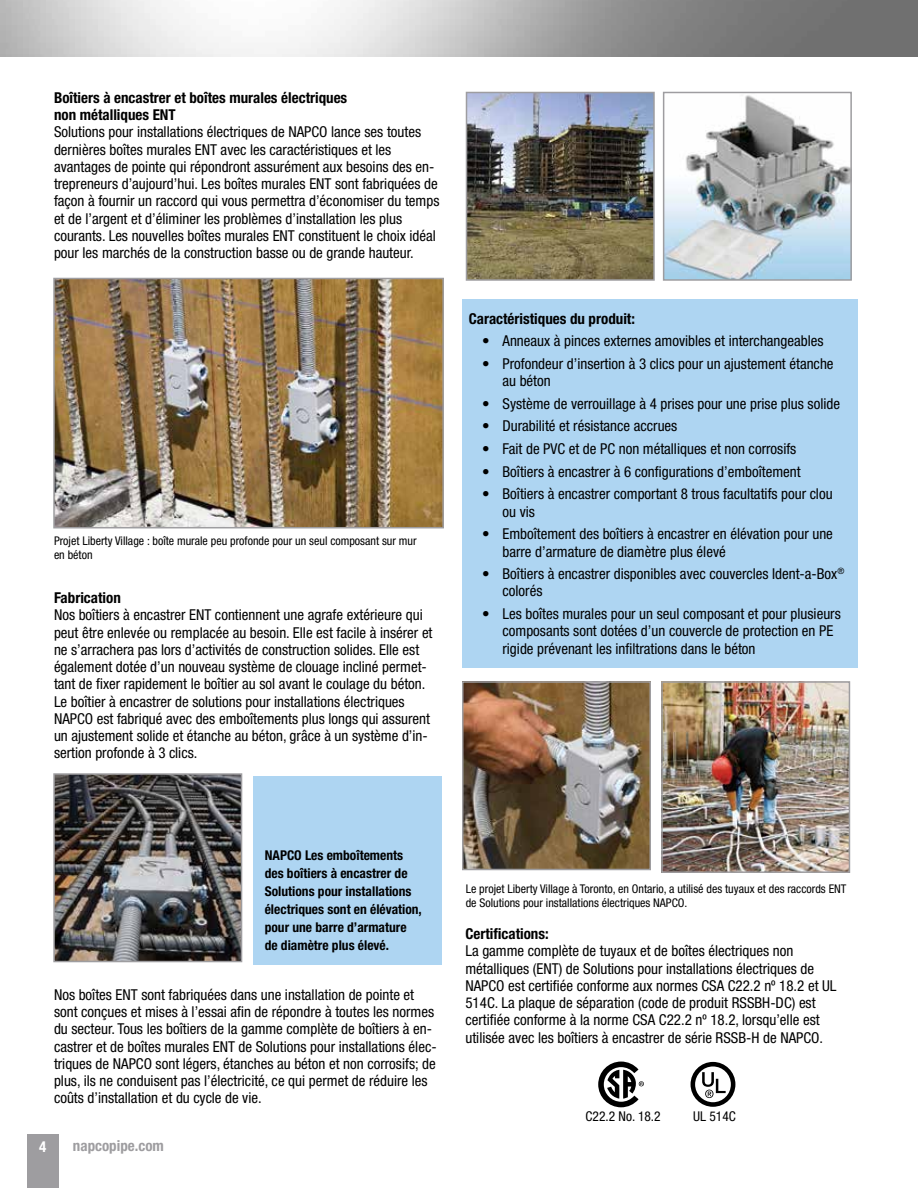
<style>
.page{position:relative;width:918px;height:1188px;background:#fff}
.page>*{position:absolute;margin:0;border:0;box-sizing:border-box;transform-origin:0 0}
.t1{font:condensed 15px/17.2px "Helvetica Neue LT Std";color:#000}
.t2{font:700 condensed 15px/17.2px "Helvetica Neue LT Std";color:#000}
.t3{font:700 condensed 15px "Helvetica Neue LT Std";color:#9e9da0}
.t4{font:700 condensed 15px "Helvetica Neue LT Std";color:#fff}
.t5{font:700 condensed 13.5px/18px "Helvetica Neue LT Std";color:#000}
.t6{font:condensed 13.5px "Helvetica Neue LT Std";color:#000}
.t7{font:condensed 12px/14.4px "Helvetica Neue LT Std";color:#000}
</style>
<div class="page">
<div style="left:27px;top:1134px;width:31px;height:54px;background:#9e9da0"></div>
<div style="left:462px;top:299px;width:396px;height:369px;background:#aed5f2"></div>
<img style="left:56px;top:281px;width:385px;height:244px">
<div style="left:53px;top:278px;width:391px;height:250px;border:2px solid #9e9da0"></div>
<div style="left:253px;top:776px;width:189px;height:189px;background:#aed5f2"></div>
<img style="left:56px;top:776px;width:183px;height:183px">
<div style="left:53px;top:773px;width:189px;height:189px;border:2px solid #9e9da0"></div>
<img style="left:469px;top:95px;width:183px;height:183px">
<div style="left:466px;top:92px;width:189px;height:189px;border:2px solid #9e9da0"></div>
<img style="left:666px;top:95px;width:183px;height:183px">
<div style="left:663px;top:92px;width:189px;height:189px;border:2px solid #9e9da0"></div>
<img style="left:465px;top:684px;width:183px;height:183px">
<div style="left:462px;top:681px;width:189px;height:189px;border:2px solid #9e9da0"></div>
<img style="left:664px;top:684px;width:183px;height:186px">
<div style="left:661px;top:681px;width:189px;height:192px;border:2px solid #9e9da0"></div>
<svg style="left:598px;top:1062px;width:46px;height:45px"></svg>
<svg style="left:691px;top:1062px;width:44px;height:45px"></svg>
<p class="t2" style="left:54px;top:89px;width:295px">Boîtiers à encastrer et boîtes murales électriques non métalliques ENT</p>
<p class="t1" style="left:54px;top:123px;width:387px">Solutions pour installations électriques de NAPCO lance ses toutes dernières boîtes murales ENT avec les caractéristiques et les avantages de pointe qui répondront assurément aux besoins des en&shy;trepreneurs d’aujourd’hui. Les boîtes murales ENT sont fabriquées de façon à fournir un raccord qui vous permettra d’économiser du temps et de l’argent et d’éliminer les problèmes d’installation les plus courants. Les nouvelles boîtes murales ENT constituent le choix idéal pour les marchés de la construction basse ou de grande hauteur.</p>
<p class="t7" style="left:54px;top:533px;width:364px">Projet Liberty Village : boîte murale peu profonde pour un seul composant sur mur en béton</p>
<p class="t2" style="left:54px;top:589px;width:68px">Fabrication</p>
<p class="t1" style="left:54px;top:606px;width:380px">Nos boîtiers à encastrer ENT contiennent une agrafe extérieure qui peut être enlevée ou remplacée au besoin. Elle est facile à insérer et ne s’arrachera pas lors d’activités de construction solides. Elle est également dotée d’un nouveau système de clouage incliné permet&shy;tant de fixer rapidement le boîtier au sol avant le coulage du béton.<br>Le boîtier à encastrer de solutions pour installations électriques NAPCO est fabriqué avec des emboîtements plus longs qui assurent un ajustement solide et étanche au béton, grâce à un système d’in&shy;sertion profonde à 3 clics.</p>
<p class="t2" style="left:469px;top:309px;width:168px">Caractéristiques du produit:</p>
<p class="t1" style="left:482px;top:332px;width:343px">• Anneaux à pinces externes amovibles et interchangeables</p>
<p class="t1" style="left:502px;top:355px;width:333px;text-indent:-20px">• Profondeur d’insertion à 3 clics pour un ajustement étanche au béton</p>
<p class="t1" style="left:482px;top:395px;width:359px">• Système de verrouillage à 4 prises pour une prise plus solide</p>
<p class="t1" style="left:482px;top:417px;width:197px">• Durabilité et résistance accrues</p>
<p class="t1" style="left:482px;top:440px;width:316px">• Fait de PVC et de PC non métalliques et non corrosifs</p>
<p class="t1" style="left:482px;top:463px;width:320px">• Boîtiers à encastrer à 6 configurations d’emboîtement</p>
<p class="t1" style="left:502px;top:485px;width:332px;text-indent:-20px">• Boîtiers à encastrer comportant 8 trous facultatifs pour clou ou vis</p>
<p class="t1" style="left:502px;top:525px;width:332px;text-indent:-20px">• Emboîtement des boîtiers à encastrer en élévation pour une barre d’armature de diamètre plus élevé</p>
<p class="t1" style="left:502px;top:565px;width:343px;text-indent:-20px">• Boîtiers à encastrer disponibles avec couvercles Ident-a-Box<sup>® </sup>colorés</p>
<p class="t1" style="left:502px;top:605px;width:340px;text-indent:-20px">• Les boîtes murales pour un seul composant et pour plusieurs composants sont dotées d’un couvercle de protection en PE rigide prévenant les infiltrations dans le béton</p>
<p class="t5" style="left:265px;top:846px;width:159px">NAPCO Les emboîtements des boîtiers à encastrer de<br>Solutions pour installations électriques sont en élévation, pour une barre d’armature de diamètre plus élevé.</p>
<p class="t1" style="left:54px;top:986px;width:384px">Nos boîtes ENT sont fabriquées dans une installation de pointe et sont conçues et mises à l’essai afin de répondre à toutes les normes du secteur. Tous les boîtiers de la gamme complète de boîtiers à en&shy;castrer et de boîtes murales ENT de Solutions pour installations élec&shy;triques de NAPCO sont légers, étanches au béton et non corrosifs; de plus, ils ne conduisent pas l’électricité, ce qui permet de réduire les coûts d’installation et du cycle de vie.</p>
<p class="t4" style="left:39px;top:1138px;width:9px">4</p>
<p class="t3" style="left:73px;top:1137px;width:93px">napcopipe.com</p>
<p class="t7" style="left:466px;top:881px;width:382px">Le projet Liberty Village à Toronto, en Ontario, a utilisé des tuyaux et des raccords ENT de Solutions pour installations électriques NAPCO.</p>
<p class="t2" style="left:465px;top:925px;width:85px">Certifications:</p>
<p class="t1" style="left:465px;top:942px;width:373px">La gamme complète de tuyaux et de boîtes électriques non métalliques (ENT) de Solutions pour installations électriques de NAPCO est certifiée conforme aux normes CSA C22.2 nº 18.2 et UL 514C. La plaque de séparation (code de produit RSSBH-DC) est certifiée conforme à la norme CSA C22.2 nº 18.2, lorsqu’elle est utilisée avec les boîtiers à encastrer de série RSSB-H de NAPCO.</p>
<p class="t6" style="left:586px;top:1108px;width:77px">C22.2 No. 18.2</p>
<p class="t6" style="left:693px;top:1108px;width:44px">UL 514C</p>
</div>
